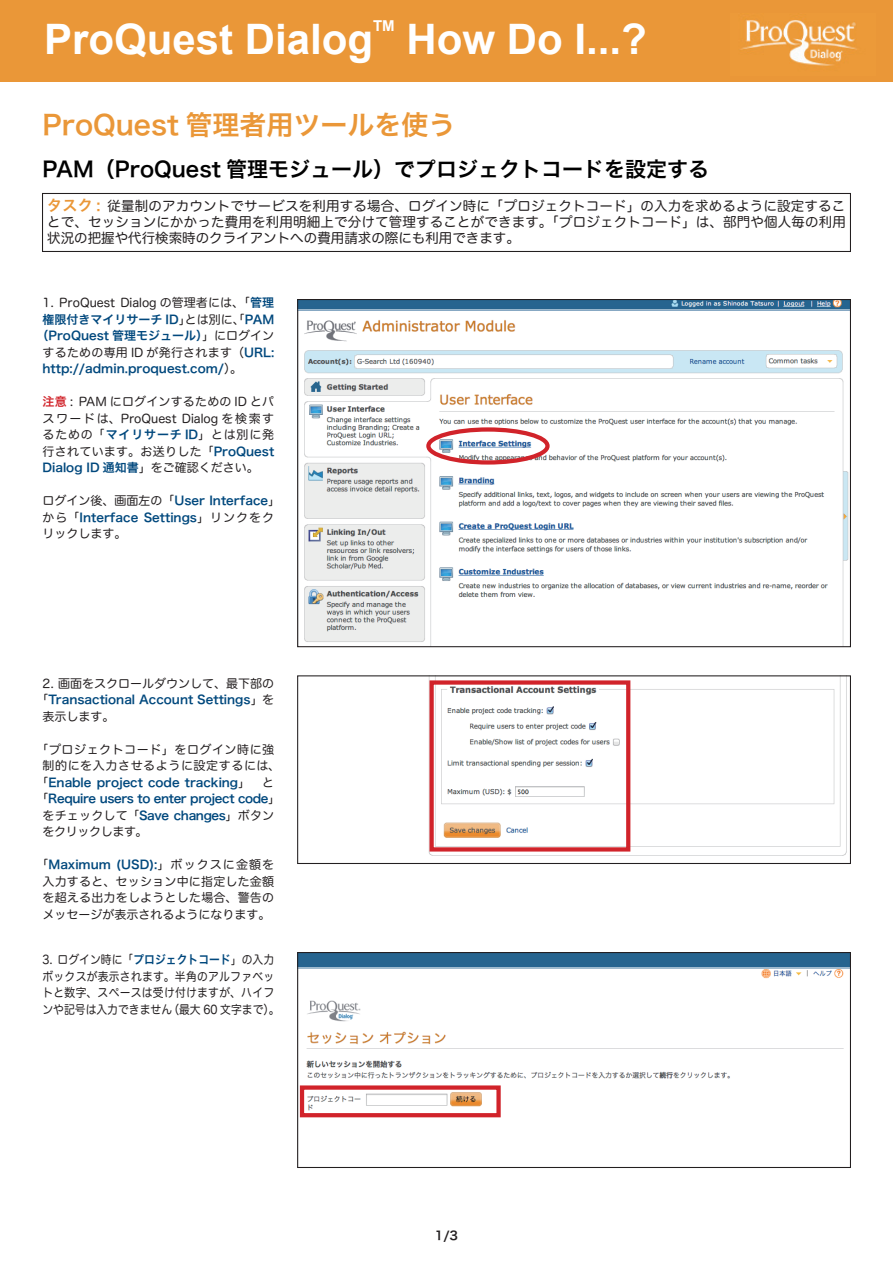
<style>
.page{position:relative;width:893px;height:1263px;background:#fff}
.page>*{position:absolute;margin:0;border:0;box-sizing:border-box;transform-origin:0 0}
.t1{font:700 42px "Arial";color:#fff}
.t2{font:27px "Hira Kaku Pro W6";color:#ea9738}
.t3{font:21px "Hira Kaku Pro W6";color:#000}
.t4{font:700 15px "Arial";color:#fff}
.t5{font:13.5px/16.2px "Hira Maru Pro W4";color:#231f20;text-align:justify}
.t6{font:12px/16.5px "Hira Maru Pro W4";letter-spacing:.02em;color:#231f20;text-align:justify}
.t7{font:12px/16.5px "Hira Kaku Pro W6";color:#01487d;text-align:center}
.t8{font:12px/16.5px "Hira Maru Pro W4";letter-spacing:.02em;color:#231f20;scale:.9 1}
.t9{font:12px/16.5px "Hira Kaku Pro W6";letter-spacing:-.03em;color:#01487d}
.t10{font:12px "Hira Maru Pro W4";color:#231f20}
.t11{font:12px/16.5px "Hira Maru Pro W4";letter-spacing:.05em;color:#231f20;text-align:center}
.t12{font:12px "Hira Kaku Pro W6";color:#231f20}
.s1{font-family:"Hira Kaku Pro W6";font-size:15px;color:#ea9738}
.s2{font-family:"Hira Kaku Pro W6";color:#01487d}
.s3{font-family:"Hira Maru Pro W4";color:#231f20}
.s4{font-family:"Hira Kaku Pro W6";color:#d1232a}
</style>
<div class="page">
<img style="left:299px;top:954px;width:550px;height:164px">
<div style="left:297px;top:952px;width:554px;height:216px;border:1px solid #231f20"></div>
<img style="left:428px;top:677px;width:419px;height:179px">
<div style="left:297px;top:675px;width:554px;height:189px;border:1px solid #231f20"></div>
<img style="left:299px;top:301px;width:550px;height:344px">
<div style="left:426px;top:427px;width:124px;height:38px;border:4px solid #d1232a;border-radius:50%"></div>
<div style="left:429px;top:680px;width:201px;height:171px;border:4px solid #d1232a"></div>
<div style="left:300px;top:1085px;width:201px;height:32px;border:4px solid #d1232a"></div>
<div style="left:0;top:1px;width:893px;height:81px;background:#ea9738"></div>
<img style="left:740px;top:20px;width:117px;height:46px">
<div style="left:42px;top:193px;width:809px;height:59px;border:1px solid #231f20"></div>
<h1 class="t1" style="left:44px;top:11px;width:331px">ProQuest Dialog</h1>
<p class="t4" style="left:373px;top:16px;width:23px">TM</p>
<h1 class="t1" style="left:406px;top:11px;width:242px">How Do I...?</h1>
<h2 class="t2" style="left:43px;top:101px;width:415px">ProQuest 管理者用ツールを使う</h2>
<h3 class="t3" style="left:43px;top:150px;width:668px">PAM（ProQuest 管理モジュール）でプロジェクトコードを設定する</h3>
<p class="t5" style="left:47px;top:197px;width:800px"><span class="s1">タスク :</span> 従量制のアカウントでサービスを利用する場合、ログイン時に「プロジェクトコード」の入力を求めるように設定することで、セッションにかかった費用を利用明細上で分けて管理することができます。「プロジェクトコード」は、部門や個人毎の利用状況の把握や代行検索時のクライアントへの費用請求の際にも利用できます。</p>
<p class="t10" style="left:43px;top:292px;width:233px">1. ProQuest Dialog の管理者には、「<span class="s2">管理</span></p>
<p class="t7" style="left:37px;top:310px;width:239px">権限付きマイリサーチ ID<span class="s3">」とは別に、「</span>PAM（ProQuest 管理モジュール）<span class="s3">」にログイン</span></p>
<p class="t6" style="left:43px;top:343px;width:233px">するための専用 ID が発行されます（<span class="s2">URL:</span></p>
<p class="t7" style="left:43px;top:360px;width:201px">http://admin.proquest.com/<span class="s3">）。</span></p>
<p class="t6" style="left:43px;top:393px;width:233px"><span class="s4">注意</span> : PAM にログインするための ID とパスワードは、ProQuest Dialog を検索するための「<span class="s2">マイリサーチ ID</span>」とは別に発行されています。お送りした「<span class="s2">ProQuest</span></p>
<p class="t7" style="left:43px;top:459px;width:218px">Dialog ID 通知書<span class="s3">」をご確認ください。</span></p>
<p class="t7" style="left:43px;top:492px;width:239px;text-align:left"><span class="s3">ログイン後、画面左の「</span>User Interface<span class="s3">」から「</span>Interface Settings<span class="s3">」リンクをク</span></p>
<p class="t6" style="left:43px;top:525px;width:85px">リックします。</p>
<p class="t10" style="left:43px;top:673px;width:233px">2. 画面をスクロールダウンして、最下部の</p>
<p class="t7" style="left:37px;top:691px;width:239px"><span class="s3">「</span>Transactional Account Settings<span class="s3">」を</span></p>
<p class="t6" style="left:43px;top:707px;width:73px">表示します。</p>
<p class="t11" style="left:37px;top:740px;width:245px">「プロジェクトコード」をログイン時に強制的にを入力させるように設定するには、</p>
<p class="t9" style="left:37px;top:773px;width:245px"><span class="s3">「</span>Enable project code tracking<span class="s3">」 と「</span>Require users to enter project code<span class="s3">」</span></p>
<p class="t6" style="left:43px;top:806px;width:233px">をチェックして「<span class="s2">Save changes</span>」ボタンをクリックします。</p>
<p class="t7" style="left:37px;top:856px;width:239px"><span class="s3">「</span>Maximum (USD):<span class="s3">」ボックスに金額を</span></p>
<p class="t6" style="left:43px;top:872px;width:233px">入力すると、セッション中に指定した金額を超える出力をしようとした場合、警告のメッセージが表示されるようになります。</p>
<p class="t8" style="left:43px;top:950px;width:265px">3. ログイン時に「<span class="s2">プロジェクトコード</span>」の入力ボックスが表示されます。半角のアルファベットと数字、スペースは受け付けますが、ハイフンや記号は入力できません（最大 60 文字まで）。</p>
<p class="t12" style="left:435px;top:1224px;width:25px">1/3</p>
</div>
